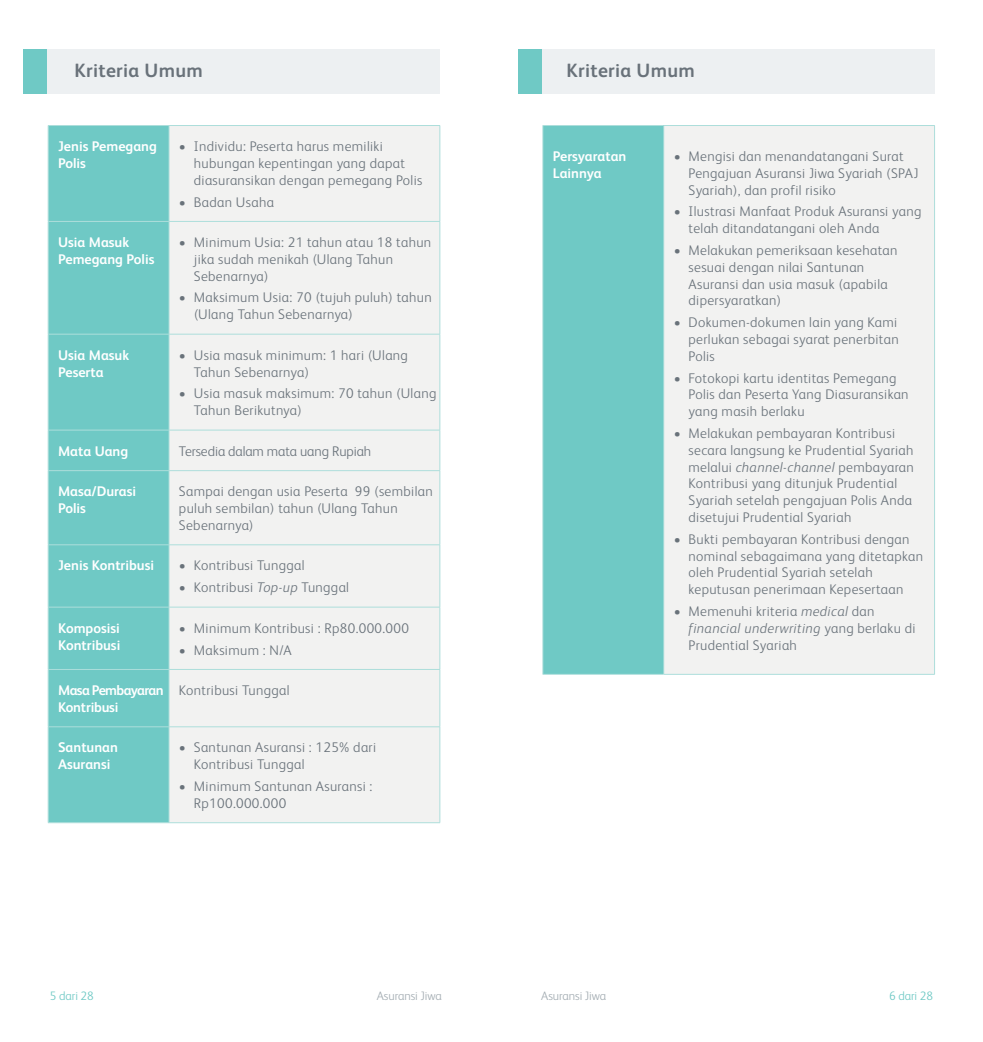
<style>
.page{position:relative;width:983px;height:1042px;background:#fff}
.page>*{position:absolute;margin:0;border:0;box-sizing:border-box;transform-origin:0 0}
.t1{font:700 19.25px "FS Albert Pro";letter-spacing:.015em;color:#69727a}
.t2{font:300 14px/16.8px "FS Albert Pro";letter-spacing:.025em;color:#69727a}
.t3{font:700 14px/16.8px "FS Albert Pro";color:#fff}
.t4{font:300 14px "FS Albert Pro";letter-spacing:-.005em;color:#69727a}
.t5{font:700 14px/16.8px "FS Albert Pro";letter-spacing:-.045em;color:#fff}
.t6{font:300 12.25px "FS Albert Pro";letter-spacing:-.005em;color:#a3acb2}
.t7{font:300 12.25px "FS Albert Pro";letter-spacing:-.005em;color:#6fc9c5}
.s1{font-style:italic}
</style>
<div class="page">
<div style="left:23px;top:50px;width:25px;height:44px;background:#6fc9c5"></div>
<div style="left:48px;top:50px;width:392px;height:44px;background:#edf0f2"></div>
<div style="left:49px;top:126px;width:120px;height:696px;background:#6fc9c5"></div>
<div style="left:170px;top:126px;width:269px;height:696px;background:#f2f2f1"></div>
<hr style="left:48px;top:125px;width:121px;height:1px;background:#addedb">
<hr style="left:48px;top:126px;width:1px;height:95px;background:#addedb">
<hr style="left:169px;top:125px;width:271px;height:1px;background:#addedb">
<hr style="left:169px;top:126px;width:1px;height:95px;background:#addedb">
<hr style="left:439px;top:126px;width:1px;height:95px;background:#addedb">
<hr style="left:48px;top:221px;width:121px;height:1px;background:#addedb">
<hr style="left:48px;top:222px;width:1px;height:112px;background:#addedb">
<hr style="left:169px;top:221px;width:271px;height:1px;background:#addedb">
<hr style="left:169px;top:222px;width:1px;height:112px;background:#addedb">
<hr style="left:439px;top:222px;width:1px;height:112px;background:#addedb">
<hr style="left:48px;top:334px;width:121px;height:1px;background:#addedb">
<hr style="left:48px;top:334px;width:1px;height:96px;background:#addedb">
<hr style="left:169px;top:334px;width:271px;height:1px;background:#addedb">
<hr style="left:169px;top:334px;width:1px;height:96px;background:#addedb">
<hr style="left:439px;top:334px;width:1px;height:96px;background:#addedb">
<hr style="left:48px;top:430px;width:121px;height:1px;background:#addedb">
<hr style="left:48px;top:430px;width:1px;height:40px;background:#addedb">
<hr style="left:169px;top:430px;width:271px;height:1px;background:#addedb">
<hr style="left:169px;top:430px;width:1px;height:40px;background:#addedb">
<hr style="left:439px;top:430px;width:1px;height:40px;background:#addedb">
<hr style="left:48px;top:470px;width:121px;height:1px;background:#addedb">
<hr style="left:48px;top:471px;width:1px;height:73px;background:#addedb">
<hr style="left:169px;top:470px;width:271px;height:1px;background:#addedb">
<hr style="left:169px;top:471px;width:1px;height:73px;background:#addedb">
<hr style="left:439px;top:471px;width:1px;height:73px;background:#addedb">
<hr style="left:48px;top:544px;width:121px;height:1px;background:#addedb">
<hr style="left:48px;top:545px;width:1px;height:62px;background:#addedb">
<hr style="left:169px;top:544px;width:271px;height:1px;background:#addedb">
<hr style="left:169px;top:545px;width:1px;height:62px;background:#addedb">
<hr style="left:439px;top:545px;width:1px;height:62px;background:#addedb">
<hr style="left:48px;top:607px;width:121px;height:1px;background:#addedb">
<hr style="left:48px;top:607px;width:1px;height:62px;background:#addedb">
<hr style="left:169px;top:607px;width:271px;height:1px;background:#addedb">
<hr style="left:169px;top:607px;width:1px;height:62px;background:#addedb">
<hr style="left:439px;top:607px;width:1px;height:62px;background:#addedb">
<hr style="left:48px;top:669px;width:121px;height:1px;background:#addedb">
<hr style="left:48px;top:670px;width:1px;height:56px;background:#addedb">
<hr style="left:169px;top:669px;width:271px;height:1px;background:#addedb">
<hr style="left:169px;top:670px;width:1px;height:56px;background:#addedb">
<hr style="left:439px;top:670px;width:1px;height:56px;background:#addedb">
<hr style="left:48px;top:726px;width:121px;height:1px;background:#addedb">
<hr style="left:48px;top:727px;width:1px;height:95px;background:#addedb">
<hr style="left:169px;top:726px;width:271px;height:1px;background:#addedb">
<hr style="left:169px;top:727px;width:1px;height:95px;background:#addedb">
<hr style="left:439px;top:727px;width:1px;height:95px;background:#addedb">
<hr style="left:48px;top:822px;width:121px;height:1px;background:#addedb">
<hr style="left:169px;top:822px;width:271px;height:1px;background:#addedb">
<div style="left:517px;top:50px;width:25px;height:44px;background:#6fc9c5"></div>
<div style="left:542px;top:50px;width:392px;height:44px;background:#edf0f2"></div>
<div style="left:542px;top:125px;width:121px;height:549px;background:#6fc9c5"></div>
<div style="left:663px;top:125px;width:271px;height:549px;background:#f2f2f1"></div>
<hr style="left:542px;top:125px;width:121px;height:1px;background:#addedb">
<hr style="left:542px;top:126px;width:1px;height:548px;background:#addedb">
<hr style="left:663px;top:125px;width:271px;height:1px;background:#addedb">
<hr style="left:663px;top:126px;width:1px;height:548px;background:#addedb">
<hr style="left:934px;top:126px;width:1px;height:548px;background:#addedb">
<hr style="left:542px;top:674px;width:121px;height:1px;background:#addedb">
<hr style="left:663px;top:674px;width:271px;height:1px;background:#addedb">
<h1 class="t1" style="left:74px;top:57px;width:130px">Kriteria Umum</h1>
<p class="t3" style="left:58px;top:137px;width:100px">Jenis Pemegang<br>Polis</p>
<p class="t2" style="left:194px;top:137px;width:230px;text-indent:-15px">• Individu: Peserta harus memiliki hubungan kepentingan yang dapat diasuransikan dengan pemegang Polis</p>
<p class="t2" style="left:179px;top:192px;width:97px">• Badan Usaha</p>
<p class="t3" style="left:58px;top:233px;width:98px">Usia Masuk<br>Pemegang Polis</p>
<p class="t2" style="left:194px;top:233px;width:239px;text-indent:-15px">• Minimum Usia: 21 tahun atau 18 tahun jika sudah menikah (Ulang Tahun<br>Sebenarnya)</p>
<p class="t2" style="left:194px;top:288px;width:239px;text-indent:-15px">• Maksimum Usia: 70 (tujuh puluh) tahun (Ulang Tahun Sebenarnya)</p>
<p class="t3" style="left:58px;top:346px;width:73px">Usia Masuk<br>Peserta</p>
<p class="t2" style="left:194px;top:346px;width:215px;text-indent:-15px">• Usia masuk minimum: 1 hari (Ulang<br>Tahun Sebenarnya)</p>
<p class="t2" style="left:194px;top:384px;width:244px;text-indent:-15px">• Usia masuk maksimum: 70 tahun (Ulang<br>Tahun Berikutnya)</p>
<p class="t3" style="left:58px;top:442px;width:72px">Mata Uang</p>
<p class="t4" style="left:179px;top:441px;width:194px">Tersedia dalam mata uang Rupiah</p>
<p class="t3" style="left:58px;top:482px;width:80px">Masa/Durasi<br>Polis</p>
<p class="t2" style="left:179px;top:482px;width:255px">Sampai dengan usia Peserta 99 (sembilan puluh sembilan) tahun (Ulang Tahun<br>Sebenarnya)</p>
<p class="t3" style="left:58px;top:556px;width:97px">Jenis Kontribusi</p>
<p class="t2" style="left:179px;top:556px;width:127px">• Kontribusi Tunggal</p>
<p class="t2" style="left:179px;top:578px;width:171px">• Kontribusi <span class="s1">Top-up</span> Tunggal</p>
<p class="t3" style="left:58px;top:619px;width:64px">Komposisi<br>Kontribusi</p>
<p class="t2" style="left:179px;top:619px;width:231px">• Minimum Kontribusi : Rp80.000.000</p>
<p class="t2" style="left:179px;top:640px;width:114px">• Maksimum : N/A</p>
<p class="t5" style="left:58px;top:681px;width:107px">Masa Pembayaran<br>Kontribusi</p>
<p class="t2" style="left:179px;top:681px;width:112px">Kontribusi Tunggal</p>
<p class="t3" style="left:58px;top:738px;width:61px">Santunan<br>Asuransi</p>
<p class="t2" style="left:194px;top:738px;width:184px;text-indent:-15px">• Santunan Asuransi : 125% dari<br>Kontribusi Tunggal</p>
<p class="t2" style="left:194px;top:777px;width:180px;text-indent:-15px">• Minimum Santunan Asuransi :<br>Rp100.000.000</p>
<h1 class="t1" style="left:566px;top:57px;width:130px">Kriteria Umum</h1>
<p class="t3" style="left:552px;top:147px;width:75px">Persyaratan<br>Lainnya</p>
<p class="t2" style="left:688px;top:147px;width:231px;text-indent:-15px">• Mengisi dan menandatangani Surat<br>Pengajuan Asuransi Jiwa Syariah (SPAJ<br>Syariah), dan profil risiko</p>
<p class="t2" style="left:688px;top:202px;width:234px;text-indent:-15px">• Ilustrasi Manfaat Produk Asuransi yang telah ditandatangani oleh Anda</p>
<p class="t2" style="left:688px;top:241px;width:210px;text-indent:-15px">• Melakukan pemeriksaan kesehatan sesuai dengan nilai Santunan<br>Asuransi dan usia masuk (apabila dipersyaratkan)</p>
<p class="t2" style="left:688px;top:313px;width:212px;text-align:justify;text-indent:-15px">• Dokumen-dokumen lain yang Kami perlukan sebagai syarat penerbitan Polis</p>
<p class="t2" style="left:688px;top:368px;width:221px;text-indent:-15px">• Fotokopi kartu identitas Pemegang<br>Polis dan Peserta Yang Diasuransikan yang masih berlaku</p>
<p class="t2" style="left:688px;top:424px;width:227px;text-indent:-15px">• Melakukan pembayaran Kontribusi secara langsung ke Prudential Syariah melalui <span class="s1">channel-channel</span> pembayaran Kontribusi yang ditunjuk Prudential Syariah setelah pengajuan Polis Anda disetujui Prudential Syariah</p>
<p class="t2" style="left:688px;top:530px;width:236px;text-indent:-15px">• Bukti pembayaran Kontribusi dengan nominal sebagaimana yang ditetapkan oleh Prudential Syariah setelah keputusan penerimaan Kepesertaan</p>
<p class="t2" style="left:688px;top:602px;width:228px;text-indent:-15px">• Memenuhi kriteria <span class="s1">medical</span> dan <span class="s1">financial underwriting</span> yang berlaku di<br>Prudential Syariah</p>
<p class="t7" style="left:50px;top:987px;width:45px">5 dari 28</p>
<p class="t6" style="left:377px;top:987px;width:66px">Asuransi Jiwa</p>
<p class="t6" style="left:541px;top:987px;width:66px">Asuransi Jiwa</p>
<p class="t7" style="left:888px;top:987px;width:45px">6 dari 28</p>
</div>
